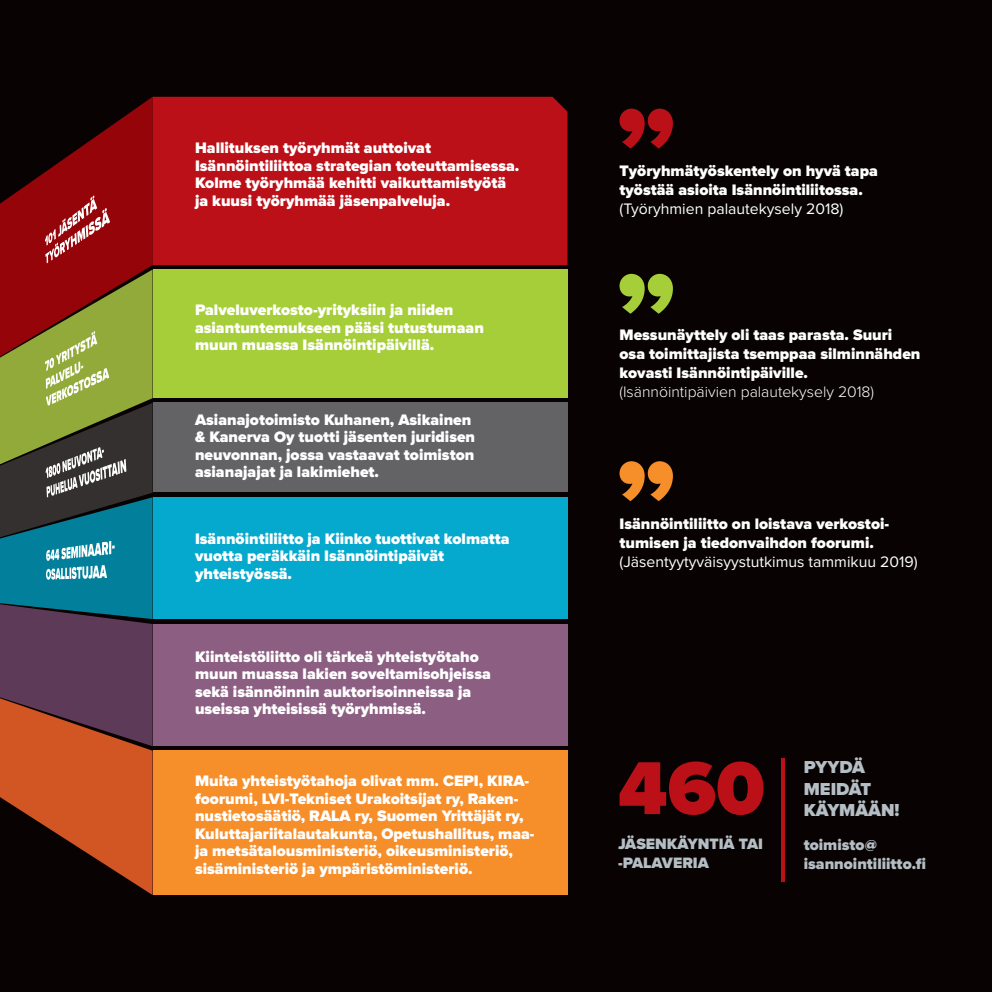
<style>
.page{position:relative;width:992px;height:992px;background:#fff}
.page>*{position:absolute;margin:0;border:0;box-sizing:border-box;transform-origin:0 0}
.t1{font:900 77.52px "Proxima Nova";color:#bb1018}
.t2{font:900 18.03px/21.5px "Proxima Nova";color:#b4bec4}
.taulukko{font:900 15.75px/17.5px "Proxima Nova";color:#fff}
.taulukko-2{font:300 15.75px "Proxima Nova";color:#fff}
.t3{font:900 15.75px/18.9px "Proxima Nova";color:#b4bec4}
.Paragraph_Style_1{font:900 15.58px/18.7px "Proxima Nova";color:#b4bec4}
.s1{font-weight:400}
</style>
<div class="page">
<div style="left:0;top:0;width:991px;height:991px;background:#080302"></div>
<svg style="left:15px;top:97px;width:137px;height:96px"></svg>
<div style="left:152px;top:97px;width:415px;height:168px;background:#bb1018"></div>
<div style="left:152px;top:269px;width:415px;height:129px;background:#a6ce39"></div>
<div style="left:152px;top:403px;width:415px;height:89px;background:#636366"></div>
<div style="left:152px;top:497px;width:415px;height:122px;background:#04a9cd"></div>
<div style="left:152px;top:624px;width:415px;height:121px;background:#8b5e82"></div>
<div style="left:152px;top:750px;width:415px;height:144px;background:#f68e2a"></div>
<svg style="left:619px;top:109px;width:53px;height:39px"></svg>
<svg style="left:619px;top:274px;width:53px;height:40px"></svg>
<svg style="left:619px;top:461px;width:53px;height:40px"></svg>
<hr style="left:781px;top:758px;width:3px;height:123px;background:#bb1018">
<svg style="left:0;top:193px;width:152px;height:701px;background:#71513f"></svg>
<p class="taulukko" style="left:195px;top:140px;width:326px">Hallituksen työryhmät auttoivat Isännöintiliittoa strategian toteuttamisessa.<br>Kolme työryhmää kehitti vaikuttamistyötä ja kuusi työryhmää jäsenpalveluja.</p>
<p class="taulukko" style="left:195px;top:302px;width:290px">Palveluverkosto-yrityksiin ja niiden asiantuntemukseen pääsi tutustumaan muun muassa Isännöintipäivillä.</p>
<p class="taulukko" style="left:195px;top:412px;width:281px">Asianajotoimisto Kuhanen, Asikainen &amp; Kanerva Oy tuotti jäsenten juridisen neuvonnan, jossa vastaavat toimiston asianajajat ja lakimiehet.</p>
<p class="taulukko" style="left:195px;top:530px;width:316px">Isännöintiliitto ja Kiinko tuottivat kolmatta vuotta peräkkäin Isännöintipäivät yhteistyössä.</p>
<p class="taulukko" style="left:195px;top:648px;width:297px">Kiinteistöliitto oli tärkeä yhteistyötaho muun muassa lakien soveltamisohjeissa sekä isännöinnin auktorisoinneissa ja useissa yhteisissä työryhmissä.</p>
<p class="taulukko" style="left:195px;top:773px;width:341px">Muita yhteistyötahoja olivat mm. CEPI, KIRA&shy;foorumi, LVI-Tekniset Urakoitsijat ry, Raken&shy;nustietosäätiö, RALA ry, Suomen Yrittäjät ry, Kuluttajariitalautakunta, Opetushallitus, maa&shy;ja metsätalousministeriö, oikeusministeriö, sisäministeriö ja ympäristöministeriö.</p>
<p class="taulukko" style="left:619px;top:163px;width:260px;line-height:18.9px">Työryhmätyöskentely on hyvä tapa työstää asioita Isännöintiliitossa. <span class="s1">(Työryhmien palautekysely 2018)</span></p>
<p class="taulukko" style="left:619px;top:326px;width:302px;line-height:18.9px">Messunäyttely oli taas parasta. Suuri osa toimittajista tsemppaa silminnähden kovasti Isännöintipäiville.</p>
<p class="taulukko-2" style="left:619px;top:382px;width:256px">(Isännöintipäivien palautekysely 2018)</p>
<p class="taulukko" style="left:619px;top:515px;width:299px;line-height:18.9px">Isännöintiliitto on loistava verkostoi&shy;tumisen ja tiedonvaihdon foorumi. <span class="s1">(Jäsentyytyväisyystutkimus tammikuu 2019)</span></p>
<p class="t1" style="left:618px;top:741px;width:148px">460</p>
<p class="t2" style="left:803px;top:757px;width:69px">PYYDÄ<br>MEIDÄT</p>
<p class="t2" style="left:803px;top:800px;width:97px">KÄYMÄÄN!</p>
<p class="Paragraph_Style_1" style="left:618px;top:835px;width:146px">JÄSENKÄYNTIÄ TAI -PALAVERIA</p>
<p class="t3" style="left:803px;top:835px;width:124px">toimisto@ isannointiliitto.fi</p>
</div>
